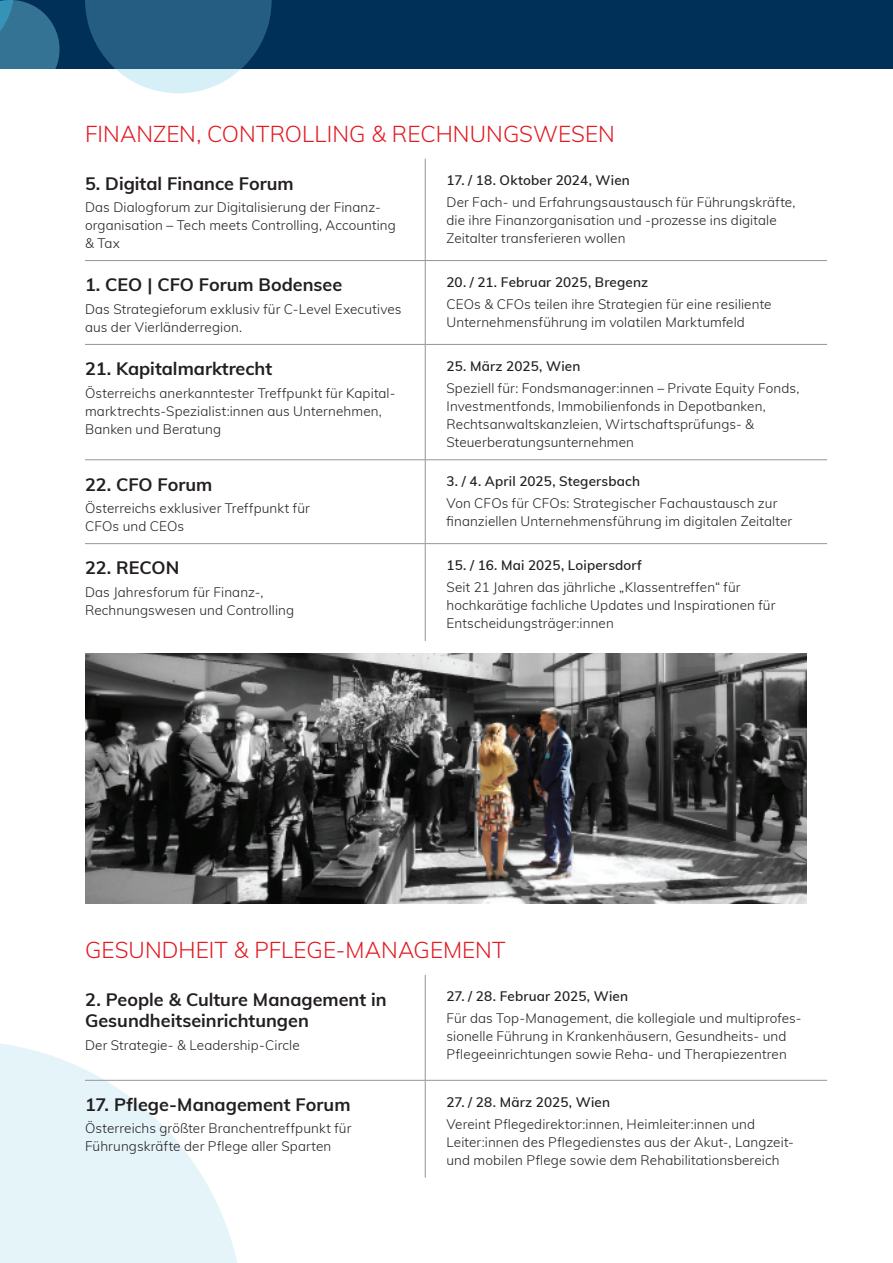
<style>
.page{position:relative;width:893px;height:1263px;background:#fff}
.page>*{position:absolute;margin:0;border:0;box-sizing:border-box;transform-origin:0 0}
.t1{font:300 22.5px "Muli";color:#e21a22}
.t2{font:700 18px/21.6px "Muli";color:#231f20}
.t3{font:300 13.5px/18px "Muli";letter-spacing:.01em;color:#231f20}
.t4{font:600 13.5px "Muli";letter-spacing:.01em;color:#231f20}
</style>
<div class="page">
<div style="left:0;top:0;width:893px;height:68px;background:#003058"></div>
<svg style="left:0;top:0;width:60px;height:68px;background:#2d6b8d"></svg>
<svg style="left:85px;top:0;width:187px;height:93px"></svg>
<svg style="left:0;top:1043px;width:244px;height:220px;fill:#e4f4f9"></svg>
<hr style="left:425px;top:159px;width:1px;height:101px;background:#939598">
<hr style="left:85px;top:260px;width:340px;height:1px;background:#939598">
<hr style="left:425px;top:260px;width:402px;height:1px;background:#939598">
<hr style="left:425px;top:261px;width:1px;height:83px;background:#939598">
<hr style="left:85px;top:344px;width:340px;height:1px;background:#939598">
<hr style="left:425px;top:344px;width:402px;height:1px;background:#939598">
<hr style="left:425px;top:345px;width:1px;height:115px;background:#939598">
<hr style="left:85px;top:459px;width:340px;height:1px;background:#939598">
<hr style="left:425px;top:459px;width:402px;height:1px;background:#939598">
<hr style="left:425px;top:460px;width:1px;height:83px;background:#939598">
<hr style="left:85px;top:543px;width:340px;height:1px;background:#939598">
<hr style="left:425px;top:543px;width:402px;height:1px;background:#939598">
<hr style="left:425px;top:544px;width:1px;height:97px;background:#939598">
<hr style="left:425px;top:975px;width:1px;height:105px;background:#939598">
<hr style="left:85px;top:1080px;width:340px;height:1px;background:#939598">
<hr style="left:425px;top:1080px;width:402px;height:1px;background:#939598">
<hr style="left:425px;top:1080px;width:1px;height:98px;background:#939598">
<img style="left:85px;top:654px;width:721px;height:250px">
<h1 class="t1" style="left:85px;top:117px;width:28px">Finanzen</h1>
<h1 class="t1" style="left:196px;top:117px;width:41px">, Controllin</h1>
<h1 class="t1" style="left:349px;top:117px;width:75px">g &amp; Rechnun</h1>
<h1 class="t1" style="left:503px;top:117px;width:33px">gswesen</h1>
<h2 class="t2" style="left:85px;top:171px;width:210px">5. Digital Finance Forum</h2>
<p class="t3" style="left:85px;top:197px;width:312px">Das Dialogforum zur Digitalisierung der Finanz&shy;organisation – Tech meets Controlling, Accounting &amp; Tax</p>
<p class="t4" style="left:446px;top:170px;width:185px">17. / 18. Oktober 2024, Wien</p>
<p class="t3" style="left:446px;top:193px;width:351px">Der Fach- und Erfahrungsaustausch für Führungskräfte, die ihre Finanzorganisation und -prozesse ins digitale<br>Zeitalter transferieren wollen</p>
<h2 class="t2" style="left:85px;top:273px;width:259px">1. CEO | CFO Forum Bodensee</h2>
<p class="t3" style="left:85px;top:299px;width:318px">Das Strategieforum exklusiv für C-Level Executives aus der Vierländerregion.</p>
<h2 class="t2" style="left:85px;top:357px;width:189px">21. Kapitalmarktrecht</h2>
<p class="t3" style="left:85px;top:383px;width:310px">Österreichs anerkanntester Treffpunkt für Kapital&shy;marktrechts-Spezialist:innen aus Unternehmen,<br>Banken und Beratung</p>
<h2 class="t2" style="left:85px;top:472px;width:129px">22. CFO Forum</h2>
<p class="t3" style="left:85px;top:498px;width:226px">Österreichs exklusiver Treffpunkt für<br>CFOs und CEOs</p>
<h2 class="t2" style="left:85px;top:556px;width:96px">22. RECON</h2>
<p class="t3" style="left:85px;top:582px;width:211px">Das Jahresforum für Finanz-,<br>Rechnungswesen und Controlling</p>
<p class="t4" style="left:446px;top:272px;width:203px">20. / 21. Februar 2025, Bregenz</p>
<p class="t3" style="left:446px;top:295px;width:327px">CEOs &amp; CFOs teilen ihre Strategien für eine resiliente<br>Unternehmensführung im volatilen Marktumfeld</p>
<p class="t4" style="left:446px;top:356px;width:135px">25. März 2025, Wien</p>
<p class="t3" style="left:446px;top:378px;width:354px">Speziell für: Fondsmanager:innen – Private Equity Fonds, Investmentfonds, Immobilienfonds in Depotbanken, Rechtsanwaltskanzleien, Wirtschaftsprüfungs- &amp; Steuerberatungsunternehmen</p>
<p class="t4" style="left:446px;top:471px;width:195px">3. / 4. April 2025, Stegersbach</p>
<p class="t3" style="left:446px;top:494px;width:347px">Von CFOs für CFOs: Strategischer Fachaustausch zur finanziellen Unternehmensführung im digitalen Zeitalter</p>
<p class="t4" style="left:446px;top:555px;width:197px">15. / 16. Mai 2025, Loipersdorf</p>
<p class="t3" style="left:446px;top:578px;width:330px">Seit 21 Jahren das jährliche „Klassentreffen“ für hochkarätige fachliche Updates und Inspirationen für<br>Entscheidungsträger:innen</p>
<h1 class="t1" style="left:85px;top:933px;width:16px">Gesundheit</h1>
<h1 class="t1" style="left:234px;top:933px;width:130px">&amp; Pflege-mana</h1>
<h1 class="t1" style="left:414px;top:933px;width:33px">gement</h1>
<h2 class="t2" style="left:85px;top:987px;width:303px">2. People &amp; Culture Management in<br>Gesundheitseinrichtungen</h2>
<p class="t3" style="left:85px;top:1035px;width:216px">Der Strategie- &amp; Leadership-Circle</p>
<p class="t4" style="left:446px;top:986px;width:183px">27. / 28. Februar 2025, Wien</p>
<p class="t3" style="left:446px;top:1009px;width:356px">Für das Top-Management, die kollegiale und multiprofes&shy;sionelle Führung in Krankenhäusern, Gesundheits- und<br>Pflegeeinrichtungen sowie Reha- und Therapiezentren</p>
<h2 class="t2" style="left:85px;top:1093px;width:267px">17. Pflege-Management Forum</h2>
<p class="t3" style="left:85px;top:1119px;width:268px">Österreichs größter Branchentreffpunkt für<br>Führungskräfte der Pflege aller Sparten</p>
<p class="t4" style="left:446px;top:1092px;width:165px">27. / 28. März 2025, Wien</p>
<p class="t3" style="left:446px;top:1114px;width:349px">Vereint Pflegedirektor:innen, Heimleiter:innen und<br>Leiter:innen des Pflegedienstes aus der Akut-, Langzeit&shy;und mobilen Pflege sowie dem Rehabilitationsbereich</p>
</div>
